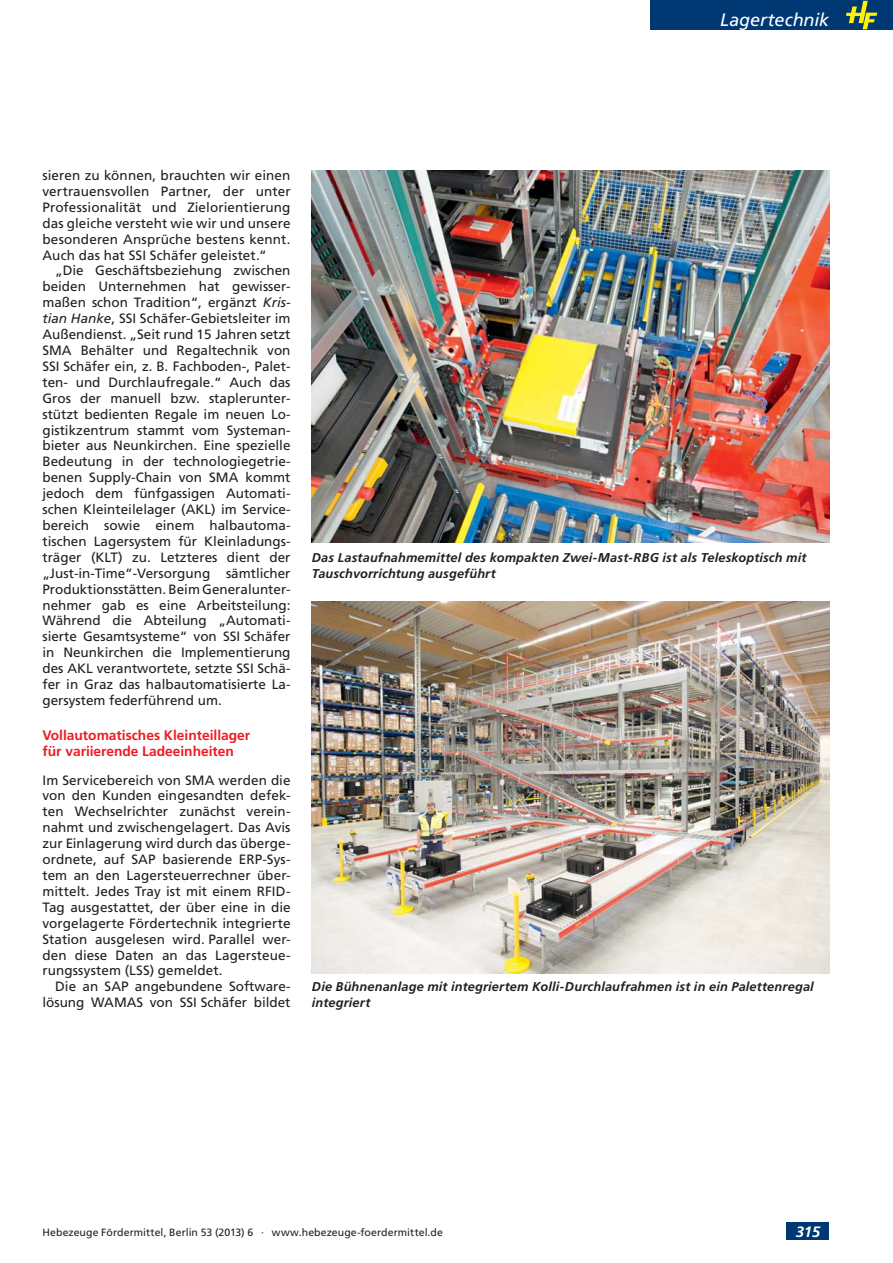
<style>
.page{position:relative;width:893px;height:1263px;background:#fff}
.page>*{position:absolute;margin:0;border:0;box-sizing:border-box;transform-origin:0 0}
.t1{font:italic 18px "Frutiger LT Std";color:#fff}
.t2{font:italic 700 15px "Frutiger LT Std";color:#fff}
.t3{font:700 13.8px/15.9px "Frutiger LT Std";color:#ed1c24}
.t4{font:13.5px/15.9px "Frutiger LT Std";color:#231f20;text-align:justify}
.t5{font:italic 700 12.75px/15.9px "Frutiger LT Std";letter-spacing:.015em;color:#231f20}
.t6{font:10.5px "Frutiger LT Std";letter-spacing:.01em;color:#231f20}
.s1{font-style:italic}
</style>
<div class="page">
<div style="left:651px;top:0;width:242px;height:30px;background:#003874"></div>
<svg style="left:846px;top:1px;width:31px;height:28px"></svg>
<div style="left:787px;top:1223px;width:42px;height:17px;background:#003874"></div>
<img style="left:312px;top:170px;width:517px;height:372px">
<img style="left:312px;top:601px;width:517px;height:373px">
<h1 class="t1" style="left:720px;top:11px;width:111px">Lagertechnik</h1>
<p class="t4" style="left:42px;top:168px;width:250px">sieren zu können, brauchten wir einen vertrauensvollen Partner, der unter Professionalität und Zielorientierung das gleiche versteht wie wir und unsere besonderen Ansprüche bestens kennt.<br>Auch das hat SSI Schäfer geleistet.“</p>
<p class="t4" style="left:42px;top:264px;width:250px;text-indent:13px">„Die Geschäftsbeziehung zwischen beiden Unternehmen hat gewisser&shy;maßen schon Tradition“, ergänzt <span class="s1">Kris&shy;tian Hanke</span>, SSI Schäfer-Gebietsleiter im Außendienst. „Seit rund 15 Jahren setzt SMA Behälter und Regaltechnik von SSI Schäfer ein, z. B. Fachboden-, Palet&shy;ten- und Durchlaufregale.“ Auch das Gros der manuell bzw. staplerunter&shy;stützt bedienten Regale im neuen Lo&shy;gistikzentrum stammt vom Systeman&shy;bieter aus Neunkirchen. Eine spezielle Bedeutung in der technologiegetrie&shy;benen Supply-Chain von SMA kommt jedoch dem fünfgassigen Automati&shy;schen Kleinteilelager (AKL) im Service&shy;bereich sowie einem halbautoma&shy;tischen Lagersystem für Kleinladungs&shy;träger (KLT) zu. Letzteres dient der „Just-in-Time“-Versorgung sämtlicher Produktionsstätten. Beim Generalunter&shy;nehmer gab es eine Arbeitsteilung:<br>Während die Abteilung „Automati&shy;sierte Gesamtsysteme“ von SSI Schäfer in Neunkirchen die Implementierung des AKL verantwortete, setzte SSI Schä&shy;fer in Graz das halbautomatisierte La&shy;gersystem federführend um.</p>
<p class="t3" style="left:42px;top:728px;width:209px">Vollautomatisches Kleinteillager für variierende Ladeeinheiten</p>
<p class="t4" style="left:42px;top:773px;width:250px">Im Servicebereich von SMA werden die von den Kunden eingesandten defek&shy;ten Wechselrichter zunächst verein&shy;nahmt und zwischengelagert. Das Avis zur Einlagerung wird durch das überge&shy;ordnete, auf SAP basierende ERP-Sys&shy;tem an den Lagersteuerrechner über&shy;mittelt. Jedes Tray ist mit einem RFID-Tag ausgestattet, der über eine in die vorgelagerte Fördertechnik integrierte Station ausgelesen wird. Parallel wer&shy;den diese Daten an das Lagersteue&shy;rungssystem (LSS) gemeldet.</p>
<p class="t4" style="left:42px;top:979px;width:250px;text-align:right">Die an SAP angebundene Software&shy;lösung WAMAS von SSI Schäfer bildet</p>
<p class="t5" style="left:312px;top:550px;width:496px">Das Lastaufnahmemittel des kompakten Zwei-Mast-RBG ist als Teleskoptisch mit<br>Tauschvorrichtung ausgeführt</p>
<p class="t5" style="left:312px;top:980px;width:503px">Die Bühnenanlage mit integriertem Kolli-Durchlaufrahmen ist in ein Palettenregal integriert</p>
<p class="t6" style="left:42px;top:1227px;width:402px">Hebezeuge Fördermittel, Berlin 53 (2013) 6 · www.hebezeuge-foerdermittel.de</p>
<p class="t2" style="left:796px;top:1224px;width:26px">315</p>
</div>
